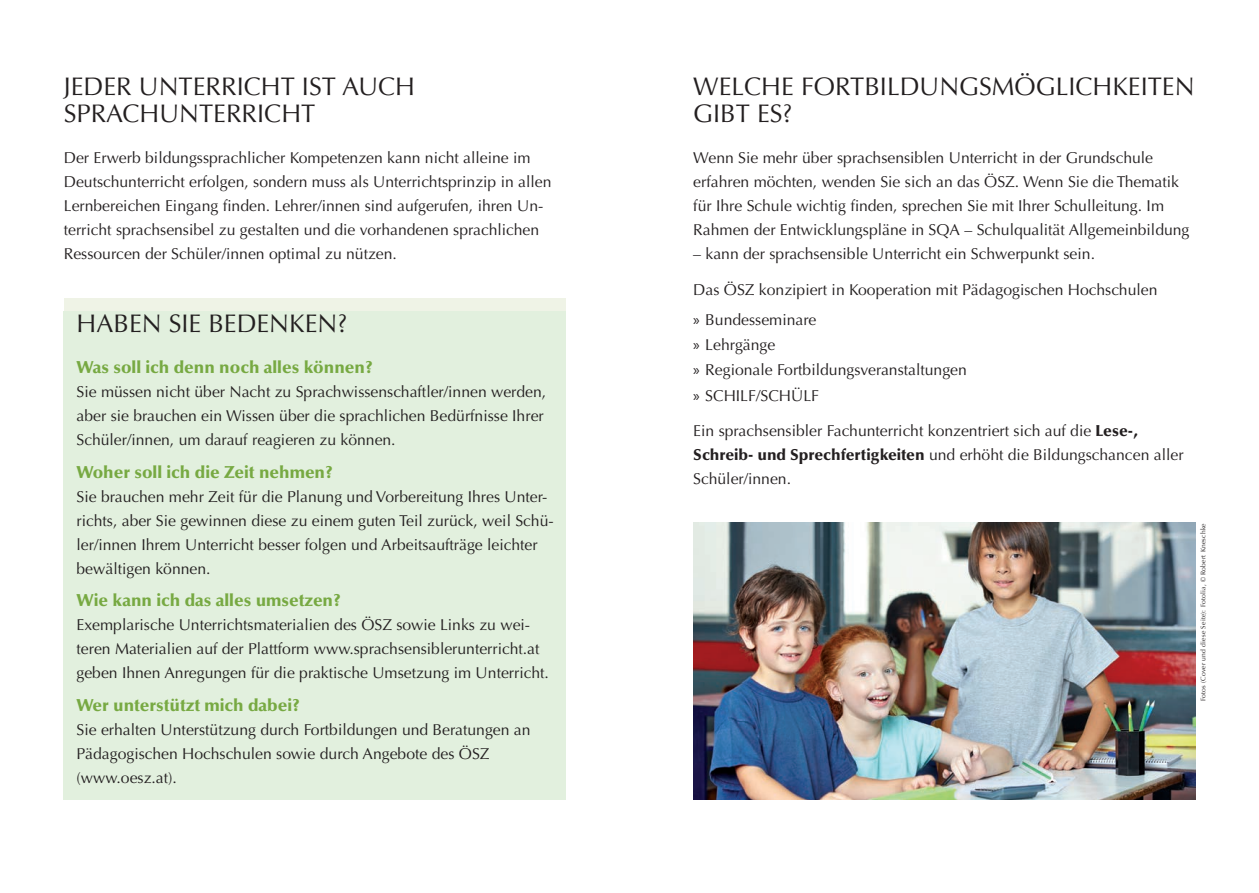
<style>
.page{position:relative;width:1259px;height:893px;background:#fff}
.page>*{position:absolute;margin:0;border:0;box-sizing:border-box;transform-origin:0 0}
.A5_H1_gross{font:25.5px/27px "Optima";color:#231f20}
.A5_Fließtext_gross{font:900 17.25px "Optima";color:#77a942}
.A5_Fließtext_gross-2{font:15.75px/24px "Optima";color:#231f20}
.Fotocredit{font:6.75px "Optima";letter-spacing:.03em;color:#231f20}
.s1{font-family:"Myriad Pro"}
.s2{font-weight:900}
</style>
<div class="page">
<div style="left:64px;top:298px;width:502px;height:501px;background:#e2f0de"></div>
<img style="left:693px;top:522px;width:502px;height:277px">
<p class="A5_H1_gross" style="left:64px;top:73px;width:353px">JEDER UNTERRICHT IST AUCH<br>SPRACHUNTERRICHT</p>
<p class="A5_Fließtext_gross-2" style="left:64px;top:146px;width:489px">Der Erwerb bildungssprachlicher Kompetenzen kann nicht alleine im Deutschunterricht erfolgen, sondern muss als Unterrichtsprinzip in allen Lernbereichen Eingang finden. Lehrer/innen sind aufgerufen, ihren Un&shy;terricht sprachsensibel zu gestalten und die vorhandenen sprachlichen Ressourcen der Schüler/innen optimal zu nützen.</p>
<p class="A5_H1_gross" style="left:77px;top:310px;width:272px">HABEN SIE BEDENKEN?</p>
<p class="A5_Fließtext_gross" style="left:77px;top:357px;width:298px">Was soll ich denn noch alles können?</p>
<p class="A5_Fließtext_gross-2" style="left:77px;top:380px;width:471px">Sie müssen nicht über Nacht zu Sprachwissenschaftler/innen werden, aber sie brauchen ein Wissen über die sprachlichen Bedürfnisse Ihrer<br>Schüler/innen, um darauf reagieren zu können.</p>
<p class="A5_Fließtext_gross" style="left:77px;top:462px;width:258px">Woher soll ich die Zeit nehmen?</p>
<p class="A5_Fließtext_gross-2" style="left:77px;top:485px;width:478px">Sie brauchen mehr Zeit für die Planung und Vorbereitung Ihres Unter&shy;richts, aber Sie gewinnen diese zu einem guten Teil zurück, weil Schü&shy;ler/innen Ihrem Unterricht besser folgen und Arbeitsaufträge leichter bewältigen können.</p>
<p class="A5_Fließtext_gross" style="left:77px;top:590px;width:266px">Wie kann ich das alles umsetzen?</p>
<p class="A5_Fließtext_gross-2" style="left:77px;top:613px;width:474px">Exemplarische Unterrichtsmaterialien des ÖSZ sowie Links zu wei&shy;teren Materialien auf der Plattform www.sprachsensiblerunterricht.at geben Ihnen Anregungen für die praktische Umsetzung im Unterricht.</p>
<p class="A5_Fließtext_gross" style="left:77px;top:695px;width:225px">Wer unterstützt mich dabei?</p>
<p class="A5_Fließtext_gross-2" style="left:77px;top:718px;width:455px">Sie erhalten Unterstützung durch Fortbildungen und Beratungen an<br>Pädagogischen Hochschulen sowie durch Angebote des ÖSZ (www.oesz.at).</p>
<p class="A5_H1_gross" style="left:693px;top:73px;width:503px">WELCHE FORTBILDUNGSMÖGLICHKEITEN<br>GIBT ES?</p>
<p class="A5_Fließtext_gross-2" style="left:693px;top:146px;width:498px">Wenn Sie mehr über sprachsensiblen Unterricht in der Grundschule erfahren möchten, wenden Sie sich an das ÖSZ. Wenn Sie die Thematik für Ihre Schule wichtig finden, sprechen Sie mit Ihrer Schulleitung. Im Rahmen der Entwicklungspläne in SQA – Schulqualität Allgemeinbildung</p>
<p class="A5_Fließtext_gross-2" style="left:693px;top:242px;width:403px">– kann der sprachsensible Unterricht ein Schwerpunkt sein.</p>
<p class="A5_Fließtext_gross-2" style="left:693px;top:278px;width:466px">Das ÖSZ konzipiert in Kooperation mit Pädagogischen Hochschulen</p>
<p class="A5_Fließtext_gross-2" style="left:693px;top:308px;width:125px"><span class="s1">»</span> Bundesseminare</p>
<p class="A5_Fließtext_gross-2" style="left:693px;top:333px;width:84px"><span class="s1">»</span> Lehrgänge</p>
<p class="A5_Fließtext_gross-2" style="left:693px;top:358px;width:275px"><span class="s1">»</span> Regionale Fortbildungsveranstaltungen</p>
<p class="A5_Fließtext_gross-2" style="left:693px;top:383px;width:127px"><span class="s1">»</span> SCHILF/SCHÜLF</p>
<p class="A5_Fließtext_gross-2" style="left:693px;top:419px;width:492px">Ein sprachsensibler Fachunterricht konzentriert sich auf die <span class="s2">Lese-,<br>Schreib- und Sprechfertigkeiten</span> und erhöht die Bildungschancen aller<br>Schüler/innen.</p>
<p class="Fotocredit" style="left:1199px;top:701px;width:179px;rotate:-90deg">Fotos (Cover und diese Seite): Fotolia, © Robert Kneschke</p>
</div>
